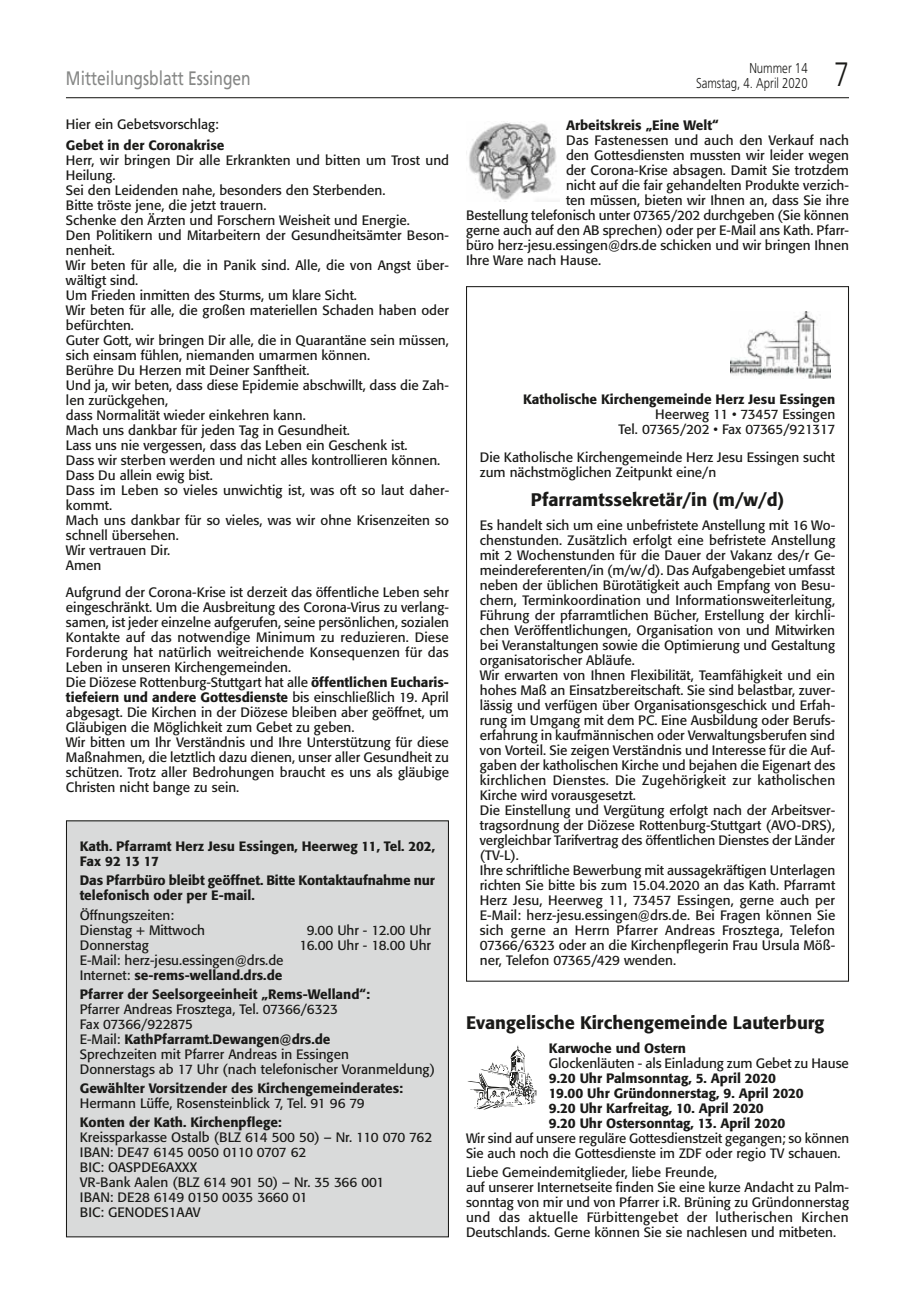
<style>
.page{position:relative;width:915px;height:1297px;background:#fff}
.page>*{position:absolute;margin:0;border:0;box-sizing:border-box;transform-origin:0 0}
.t1{font:300 33.75px "Frutiger";color:#1a1a18;scale:.8 1}
.t2{font:19.5px "Frutiger";color:#868786;scale:.8 1}
.t3{font:500 18px "Formata";color:#1a1a18}
.t4{font:300 14.25px "Frutiger";color:#1a1a18;scale:.8 1}
.t5{font:13.5px/15px "Formata";color:#1a1a18}
.t6{font:500 13.5px/15px "Formata";color:#1a1a18}
.s1{font-weight:500}
</style>
<div class="page">
<hr style="left:66px;top:97px;width:782px;height:1px;background:#1a1a18">
<div style="left:66px;top:821px;width:382px;height:416px;background:#d9dada"></div>
<img style="left:466px;top:122px;width:91px;height:80px">
<img style="left:730px;top:312px;width:100px;height:66px">
<svg style="left:467px;top:1045px;width:69px;height:64px"></svg>
<p class="t4" style="left:749px;top:60px;width:74px">Nummer 14</p>
<h2 class="t2" style="left:66px;top:66px;width:232px">Mitteilungsblatt Essingen</h2>
<p class="t4" style="left:695px;top:75px;width:141px">Samstag, 4. April 2020</p>
<h1 class="t1" style="left:833px;top:55px;width:20px">7</h1>
<p class="t5" style="left:66px;top:116px;width:154px">Hier ein Gebetsvorschlag:</p>
<p class="t6" style="left:66px;top:138px;width:160px">Gebet in der Coronakrise</p>
<p class="t5" style="left:66px;top:153px;width:384px">Herr, wir bringen Dir alle Erkrankten und bitten um Trost und Heilung.<br>Sei den Leidenden nahe, besonders den Sterbenden.<br>Bitte tröste jene, die jetzt trauern.<br>Schenke den Ärzten und Forschern Weisheit und Energie.<br>Den Politikern und Mitarbeitern der Gesundheitsämter Beson&shy;nenheit.<br>Wir beten für alle, die in Panik sind. Alle, die von Angst über&shy;wältigt sind.<br>Um Frieden inmitten des Sturms, um klare Sicht.<br>Wir beten für alle, die großen materiellen Schaden haben oder befürchten.<br>Guter Gott, wir bringen Dir alle, die in Quarantäne sein müssen, sich einsam fühlen, niemanden umarmen können.<br>Berühre Du Herzen mit Deiner Sanftheit.<br>Und ja, wir beten, dass diese Epidemie abschwillt, dass die Zah&shy;len zurückgehen,<br>dass Normalität wieder einkehren kann.<br>Mach uns dankbar für jeden Tag in Gesundheit.<br>Lass uns nie vergessen, dass das Leben ein Geschenk ist.<br>Dass wir sterben werden und nicht alles kontrollieren können.<br>Dass Du allein ewig bist.<br>Dass im Leben so vieles unwichtig ist, was oft so laut daher&shy;kommt.<br>Mach uns dankbar für so vieles, was wir ohne Krisenzeiten so schnell übersehen.<br>Wir vertrauen Dir.<br>Amen</p>
<p class="t5" style="left:66px;top:585px;width:384px">Aufgrund der Corona-Krise ist derzeit das öffentliche Leben sehr eingeschränkt. Um die Ausbreitung des Corona-Virus zu verlang&shy;samen, ist jeder einzelne aufgerufen, seine persönlichen, sozialen Kontakte auf das notwendige Minimum zu reduzieren. Diese Forderung hat natürlich weitreichende Konsequenzen für das Leben in unseren Kirchengemeinden.<br>Die Diözese Rottenburg-Stuttgart hat alle <span class="s1">öffentlichen Eucharis&shy;tiefeiern und andere Gottesdienste</span> bis einschließlich 19. April abgesagt. Die Kirchen in der Diözese bleiben aber geöffnet, um Gläubigen die Möglichkeit zum Gebet zu geben.<br>Wir bitten um Ihr Verständnis und Ihre Unterstützung für diese Maßnahmen, die letztlich dazu dienen, unser aller Gesundheit zu schützen. Trotz aller Bedrohungen braucht es uns als gläubige Christen nicht bange zu sein.</p>
<p class="t6" style="left:80px;top:839px;width:357px">Kath. Pfarramt Herz Jesu Essingen, Heerweg 11, Tel. 202,<br>Fax 92 13 17</p>
<p class="t6" style="left:80px;top:873px;width:356px">Das Pfarrbüro bleibt geöffnet. Bitte Kontaktaufnahme nur telefonisch oder per E-mail.</p>
<p class="t5" style="left:80px;top:907px;width:127px">Öffnungszeiten:<br>Dienstag + Mittwoch</p>
<p class="t5" style="left:306px;top:922px;width:126px">9.00 Uhr - 12.00 Uhr</p>
<p class="t5" style="left:80px;top:937px;width:71px">Donnerstag</p>
<p class="t5" style="left:299px;top:937px;width:133px">16.00 Uhr - 18.00 Uhr</p>
<p class="t5" style="left:80px;top:952px;width:205px">E-Mail: herz-jesu.essingen@drs.de<br>Internet: <span class="s1">se-rems-welland.drs.de</span></p>
<p class="t6" style="left:80px;top:986px;width:291px">Pfarrer der Seelsorgeeinheit „Rems-Welland“:</p>
<p class="t5" style="left:80px;top:1001px;width:356px">Pfarrer Andreas Frosztega, Tel. 07366/6323<br>Fax 07366/922875<br>E-Mail: <span class="s1">KathPfarramt.Dewangen@drs.de<br></span>Sprechzeiten mit Pfarrer Andreas in Essingen<br>Donnerstags ab 17 Uhr (nach telefonischer Voranmeldung)</p>
<p class="t6" style="left:80px;top:1081px;width:325px">Gewählter Vorsitzender des Kirchengemeinderates:</p>
<p class="t5" style="left:80px;top:1096px;width:286px">Hermann Lüffe, Rosensteinblick 7, Tel. 91 96 79</p>
<p class="t6" style="left:80px;top:1115px;width:203px">Konten der Kath. Kirchenpflege:</p>
<p class="t5" style="left:80px;top:1130px;width:354px">Kreissparkasse Ostalb (BLZ 614 500 50) – Nr. 110 070 762<br>IBAN: DE47 6145 0050 0110 0707 62<br>BIC: OASPDE6AXXX<br>VR-Bank Aalen (BLZ 614 901 50) – Nr. 35 366 001<br>IBAN: DE28 6149 0150 0035 3660 01<br>BIC: GENODES1AAV</p>
<p class="t6" style="left:566px;top:118px;width:154px">Arbeitskreis „Eine Welt“</p>
<p class="t5" style="left:566px;top:133px;width:284px">Das Fastenessen und auch den Verkauf nach</p>
<p class="t5" style="left:566px;top:148px;width:284px">den Gottesdiensten mussten wir leider wegen</p>
<p class="t5" style="left:566px;top:163px;width:284px">der Corona-Krise absagen. Damit Sie trotzdem</p>
<p class="t5" style="left:566px;top:178px;width:284px">nicht auf die fair gehandelten Produkte verzich-</p>
<p class="t5" style="left:566px;top:193px;width:284px">ten müssen, bieten wir Ihnen an, dass Sie ihre</p>
<p class="t5" style="left:466px;top:208px;width:384px">Bestellung telefonisch unter 07365/202 durchgeben (Sie können</p>
<p class="t5" style="left:466px;top:223px;width:384px">gerne auch auf den AB sprechen) oder per E-Mail ans Kath. Pfarr-</p>
<p class="t5" style="left:466px;top:238px;width:384px">büro herz-jesu.essingen@drs.de schicken und wir bringen Ihnen</p>
<p class="t5" style="left:466px;top:253px;width:137px">Ihre Ware nach Hause.</p>
<p class="t6" style="left:523px;top:391px;width:313px">Katholische Kirchengemeinde Herz Jesu Essingen</p>
<p class="t5" style="left:618px;top:407px;width:218px;text-align:right">Heerweg 11 • 73457 Essingen<br>Tel. 07365/202 • Fax 07365/921317</p>
<p class="t5" style="left:479px;top:449px;width:357px">Die Katholische Kirchengemeinde Herz Jesu Essingen sucht zum nächstmöglichen Zeitpunkt eine/n</p>
<h3 class="t3" style="left:530px;top:489px;width:255px">Pfarramtssekretär/in (m/w/d)</h3>
<p class="t5" style="left:479px;top:517px;width:357px">Es handelt sich um eine unbefristete Anstellung mit 16 Wo&shy;chenstunden. Zusätzlich erfolgt eine befristete Anstellung mit 2 Wochenstunden für die Dauer der Vakanz des/r Ge&shy;meindereferenten/in (m/w/d). Das Aufgabengebiet umfasst neben der üblichen Bürotätigkeit auch Empfang von Besu&shy;chern, Terminkoordination und Informationsweiterleitung, Führung der pfarramtlichen Bücher, Erstellung der kirchli&shy;chen Veröffentlichungen, Organisation von und Mitwirken bei Veranstaltungen sowie die Optimierung und Gestaltung organisatorischer Abläufe.<br>Wir erwarten von Ihnen Flexibilität, Teamfähigkeit und ein hohes Maß an Einsatzbereitschaft. Sie sind belastbar, zuver&shy;lässig und verfügen über Organisationsgeschick und Erfah&shy;rung im Umgang mit dem PC. Eine Ausbildung oder Berufs&shy;erfahrung in kaufmännischen oder Verwaltungsberufen sind von Vorteil. Sie zeigen Verständnis und Interesse für die Auf&shy;gaben der katholischen Kirche und bejahen die Eigenart des kirchlichen Dienstes. Die Zugehörigkeit zur katholischen Kirche wird vorausgesetzt.<br>Die Einstellung und Vergütung erfolgt nach der Arbeitsver&shy;tragsordnung der Diözese Rottenburg-Stuttgart (AVO-DRS), vergleichbar Tarifvertrag des öffentlichen Dienstes der Länder (TV-L).<br>Ihre schriftliche Bewerbung mit aussagekräftigen Unterlagen richten Sie bitte bis zum 15.04.2020 an das Kath. Pfarramt Herz Jesu, Heerweg 11, 73457 Essingen, gerne auch per E-Mail: herz-jesu.essingen@drs.de. Bei Fragen können Sie sich gerne an Herrn Pfarrer Andreas Frosztega, Telefon 07366/6323 oder an die Kirchenpflegerin Frau Ursula Möß&shy;ner, Telefon 07365/429 wenden.</p>
<h3 class="t3" style="left:466px;top:1012px;width:360px">Evangelische Kirchengemeinde Lauterburg</h3>
<p class="t6" style="left:549px;top:1040px;width:138px">Karwoche und Ostern</p>
<p class="t5" style="left:549px;top:1055px;width:301px">Glockenläuten - als Einladung zum Gebet zu Hause</p>
<p class="t6" style="left:549px;top:1070px;width:256px">9.20 Uhr Palmsonntag, 5. April 2020<br>19.00 Uhr Gründonnerstag, 9. April 2020<br>9.20 Uhr Karfreitag, 10. April 2020<br>9.20 Uhr Ostersonntag, 13. April 2020</p>
<p class="t5" style="left:466px;top:1130px;width:384px">Wir sind auf unsere reguläre Gottesdienstzeit gegangen; so können<br>Sie auch noch die Gottesdienste im ZDF oder regio TV schauen.</p>
<p class="t5" style="left:466px;top:1165px;width:384px">Liebe Gemeindemitglieder, liebe Freunde,<br>auf unserer Internetseite finden Sie eine kurze Andacht zu Palm&shy;sonntag von mir und von Pfarrer i.R. Brüning zu Gründonnerstag und das aktuelle Fürbittengebet der lutherischen Kirchen Deutschlands. Gerne können Sie sie nachlesen und mitbeten.</p>
</div>
